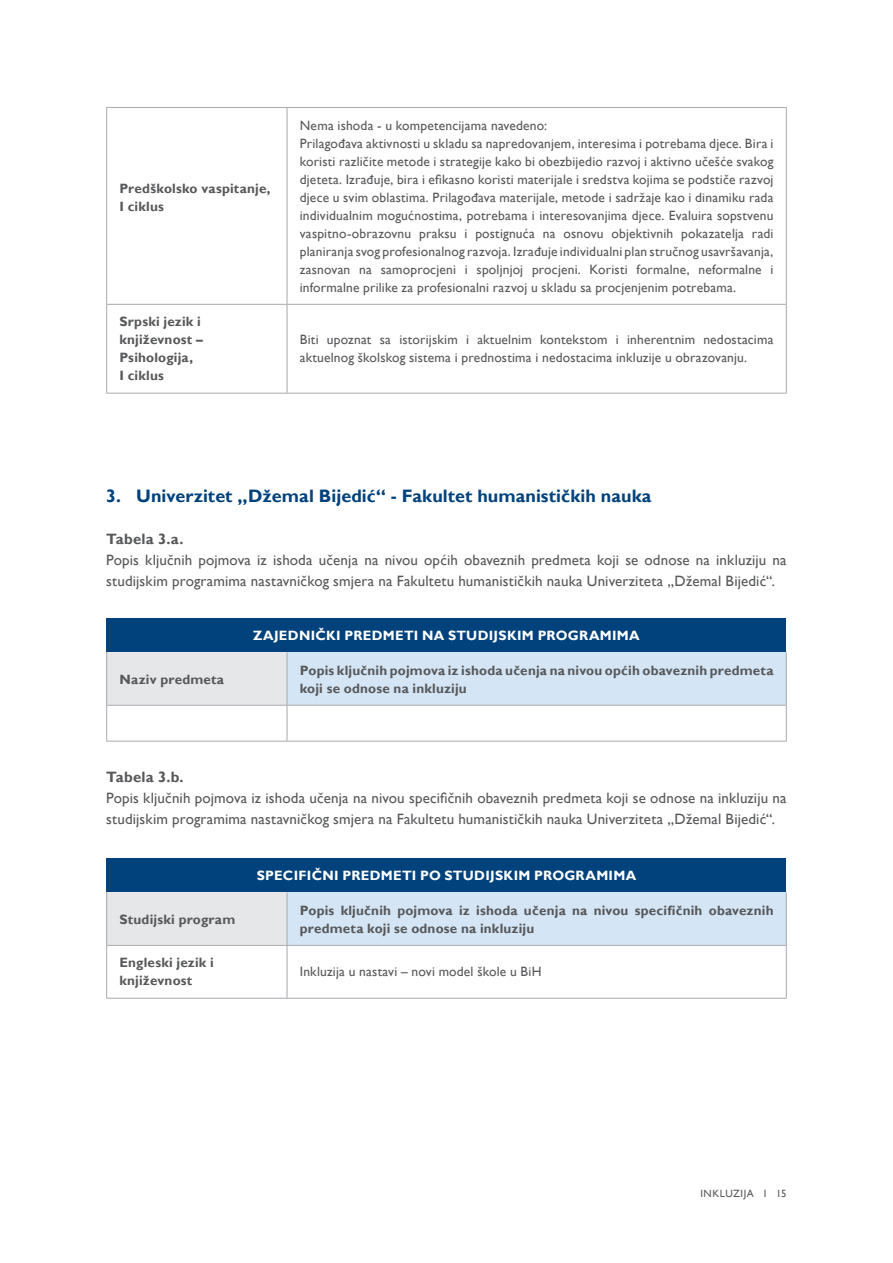
<style>
.page{position:relative;width:893px;height:1263px;background:#fff}
.page>*{position:absolute;margin:0;border:0;box-sizing:border-box;transform-origin:0 0}
.t1{font:700 18px "Gill Sans";letter-spacing:.005em;color:#01427c}
.t2{font:15px/21px "Gill Sans";letter-spacing:.01em;color:#57585a}
.t3{font:700 15px "Gill Sans";letter-spacing:.015em;color:#57585a}
.t4{font:13.5px/18px "Gill Sans";letter-spacing:.015em;color:#57585a}
.t5{font:700 13.5px/18px "Gill Sans";letter-spacing:.015em;color:#57585a}
.t6{font:700 13.5px "Gill Sans";letter-spacing:.02em;color:#fff}
.t7{font:10.5px "Gill Sans";letter-spacing:.055em;color:#57585a}
</style>
<div class="page">
<div style="left:107px;top:618px;width:679px;height:34px;background:#01427c"></div>
<div style="left:107px;top:652px;width:180px;height:53px;background:#e6e7e9"></div>
<div style="left:287px;top:652px;width:499px;height:53px;background:#d4e5f5"></div>
<hr style="left:106px;top:652px;width:1px;height:53px;background:#a8a9ad">
<hr style="left:287px;top:652px;width:1px;height:53px;background:#a8a9ad">
<hr style="left:786px;top:652px;width:1px;height:53px;background:#a8a9ad">
<hr style="left:106px;top:705px;width:181px;height:1px;background:#a8a9ad">
<hr style="left:106px;top:706px;width:1px;height:35px;background:#a8a9ad">
<hr style="left:287px;top:705px;width:500px;height:1px;background:#a8a9ad">
<hr style="left:287px;top:706px;width:1px;height:35px;background:#a8a9ad">
<hr style="left:786px;top:706px;width:1px;height:35px;background:#a8a9ad">
<hr style="left:106px;top:741px;width:181px;height:1px;background:#a8a9ad">
<hr style="left:287px;top:741px;width:500px;height:1px;background:#a8a9ad">
<div style="left:107px;top:858px;width:679px;height:34px;background:#01427c"></div>
<div style="left:107px;top:892px;width:180px;height:53px;background:#e6e7e9"></div>
<div style="left:287px;top:892px;width:499px;height:53px;background:#d4e5f5"></div>
<hr style="left:106px;top:892px;width:1px;height:53px;background:#a8a9ad">
<hr style="left:287px;top:892px;width:1px;height:53px;background:#a8a9ad">
<hr style="left:786px;top:892px;width:1px;height:53px;background:#a8a9ad">
<hr style="left:106px;top:945px;width:181px;height:1px;background:#a8a9ad">
<hr style="left:106px;top:946px;width:1px;height:52px;background:#a8a9ad">
<hr style="left:287px;top:945px;width:500px;height:1px;background:#a8a9ad">
<hr style="left:287px;top:946px;width:1px;height:52px;background:#a8a9ad">
<hr style="left:786px;top:946px;width:1px;height:52px;background:#a8a9ad">
<hr style="left:106px;top:998px;width:181px;height:1px;background:#a8a9ad">
<hr style="left:287px;top:998px;width:500px;height:1px;background:#a8a9ad">
<hr style="left:106px;top:107px;width:181px;height:1px;background:#a8a9ad">
<hr style="left:106px;top:108px;width:1px;height:196px;background:#a8a9ad">
<hr style="left:287px;top:107px;width:500px;height:1px;background:#a8a9ad">
<hr style="left:287px;top:108px;width:1px;height:196px;background:#a8a9ad">
<hr style="left:786px;top:108px;width:1px;height:196px;background:#a8a9ad">
<hr style="left:106px;top:304px;width:181px;height:1px;background:#a8a9ad">
<hr style="left:106px;top:305px;width:1px;height:88px;background:#a8a9ad">
<hr style="left:287px;top:304px;width:500px;height:1px;background:#a8a9ad">
<hr style="left:287px;top:305px;width:1px;height:88px;background:#a8a9ad">
<hr style="left:786px;top:305px;width:1px;height:88px;background:#a8a9ad">
<hr style="left:106px;top:393px;width:181px;height:1px;background:#a8a9ad">
<hr style="left:287px;top:393px;width:500px;height:1px;background:#a8a9ad">
<p class="t5" style="left:119px;top:179px;width:153px">Predškolsko vaspitanje,<br>I ciklus</p>
<p class="t5" style="left:119px;top:313px;width:85px">Srpski jezik i književnost –<br>Psihologija,<br>I ciklus</p>
<p class="t4" style="left:300px;top:116px;width:475px">Nema ishoda - u kompetencijama navedeno:<br>Prilagođava aktivnosti u skladu sa napredovanjem, interesima i potrebama djece. Bira i koristi različite metode i strategije kako bi obezbijedio razvoj i aktivno učešće svakog djeteta. Izrađuje, bira i efikasno koristi materijale i sredstva kojima se podstiče razvoj djece u svim oblastima. Prilagođava materijale, metode i sadržaje kao i dinamiku rada individualnim mogućnostima, potrebama i interesovanjima djece. Evaluira sopstvenu vaspitno-obrazovnu praksu i postignuća na osnovu objektivnih pokazatelja radi planiranja svog profesionalnog razvoja. Izrađuje individualni plan stručnog usavršavanja, zasnovan na samoprocjeni i spoljnjoj procjeni. Koristi formalne, neformalne i informalne prilike za profesionalni razvoj u skladu sa procjenjenim potrebama.</p>
<p class="t4" style="left:300px;top:331px;width:475px">Biti upoznat sa istorijskim i aktuelnim kontekstom i inherentnim nedostacima aktuelnog školskog sistema i prednostima i nedostacima inkluzije u obrazovanju.</p>
<h1 class="t1" style="left:106px;top:485px;width:546px">3. Univerzitet „Džemal Bijedić“ - Fakultet humanističkih nauka</h1>
<p class="t3" style="left:106px;top:530px;width:79px">Tabela 3.a.</p>
<p class="t2" style="left:106px;top:549px;width:682px">Popis ključnih pojmova iz ishoda učenja na nivou općih obaveznih predmeta koji se odnose na inkluziju na studijskim programima nastavničkog smjera na Fakultetu humanističkih nauka Univerziteta „Džemal Bijedić“.</p>
<p class="t6" style="left:253px;top:627px;width:388px">ZAJEDNIČKI PREDMETI NA STUDIJSKIM PROGRAMIMA</p>
<p class="t5" style="left:119px;top:670px;width:106px">Naziv predmeta</p>
<p class="t5" style="left:300px;top:661px;width:475px">Popis ključnih pojmova iz ishoda učenja na nivou općih obaveznih predmeta koji se odnose na inkluziju</p>
<p class="t3" style="left:106px;top:768px;width:79px">Tabela 3.b.</p>
<p class="t2" style="left:106px;top:788px;width:682px">Popis ključnih pojmova iz ishoda učenja na nivou specifičnih obaveznih predmeta koji se odnose na inkluziju na studijskim programima nastavničkog smjera na Fakultetu humanističkih nauka Univerziteta „Džemal Bijedić“.</p>
<p class="t6" style="left:257px;top:867px;width:381px">SPECIFIČNI PREDMETI PO STUDIJSKIM PROGRAMIMA</p>
<p class="t5" style="left:119px;top:910px;width:117px">Studijski program</p>
<p class="t5" style="left:300px;top:901px;width:475px">Popis ključnih pojmova iz ishoda učenja na nivou specifičnih obaveznih predmeta koji se odnose na inkluziju</p>
<p class="t5" style="left:119px;top:954px;width:96px">Engleski jezik i književnost</p>
<p class="t4" style="left:300px;top:963px;width:243px">Inkluzija u nastavi – novi model škole u BiH</p>
<p class="t7" style="left:700px;top:1187px;width:88px">INKLUZIJA I 15</p>
</div>
